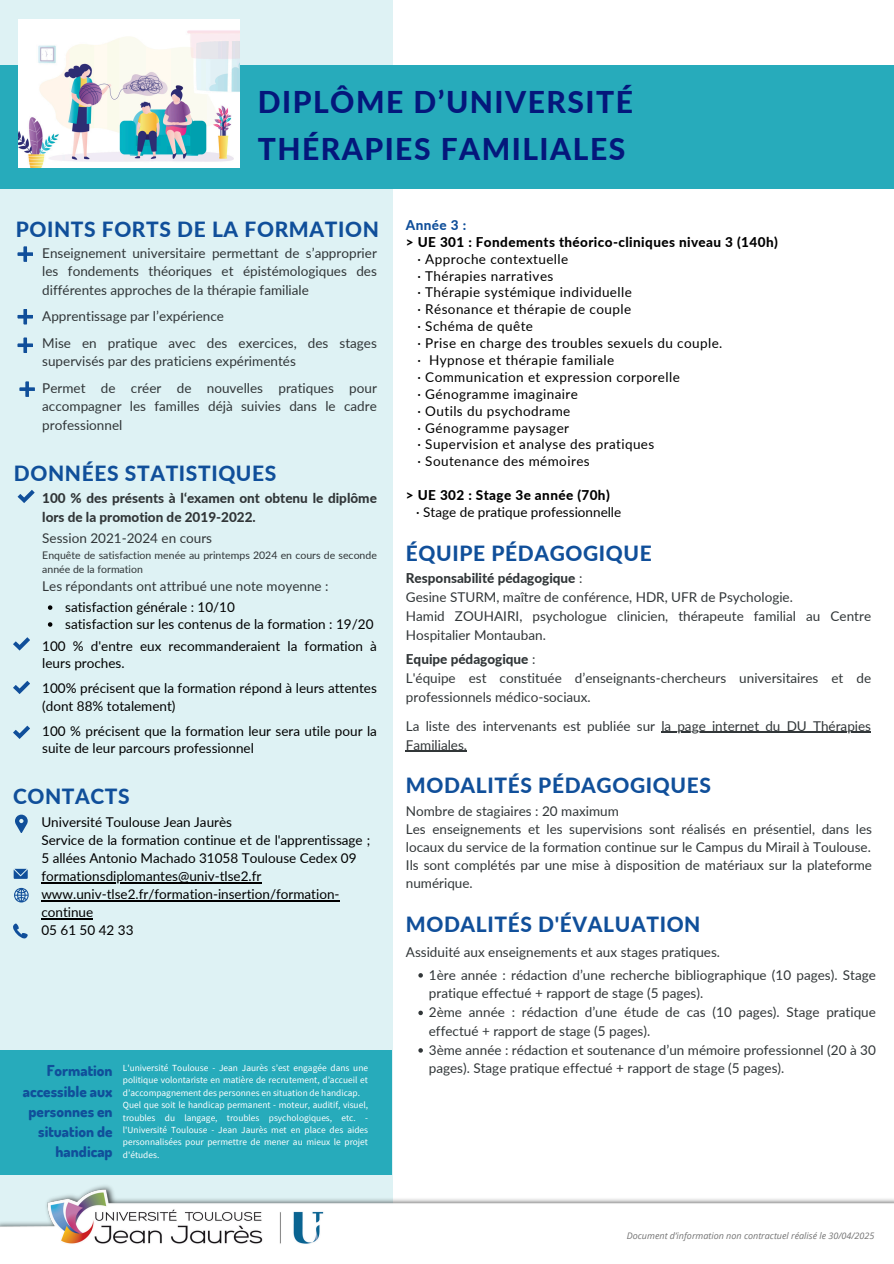
<style>
.page{position:relative;width:894px;height:1264px;background:#fff}
.page>*{position:absolute;margin:0;border:0;box-sizing:border-box;transform-origin:0 0}
.t1{font:800 30px/47.2px "Lato";letter-spacing:.05em;color:#04177b}
.t2{font:800 21px "Lato";letter-spacing:.03em;color:#104f9a}
.t3{font:800 15px/20.2px "Dosis";color:#104f9a;text-align:right}
.t4{font:13.5px/18.8px "Lato";color:#313638}
.t5{font:13.5px/18px "Lato";color:#000}
.t6{font:13.5px/17px "Lato";letter-spacing:.03em;color:#000}
.t7{font:800 13.5px/18.9px "Lato";color:#313638}
.t8{font:800 13.5px "Lato";letter-spacing:.03em;color:#000}
.t9{font:800 13.5px "Lato";letter-spacing:.03em;color:#104f9a}
.t10{font:10.5px/14.7px "Lato";color:#313638}
.t11{font:9.3px/12.5px "Source Sans Pro";color:#fff;text-align:justify}
.t12{font:italic 9px "Open Sans";color:#737373}
.s1{font-weight:800}
</style>
<div class="page">
<div style="left:0;top:0;width:392px;height:1226px;background:#def2f4"></div>
<div style="left:0;top:1050px;width:392px;height:124px;background:#27abbb"></div>
<svg style="left:15px;top:815px;width:12px;height:18px"></svg>
<svg style="left:14px;top:868px;width:13px;height:10px"></svg>
<svg style="left:13px;top:923px;width:15px;height:15px"></svg>
<hr style="left:41px;top:882px;width:137px;height:1px;background:#000">
<hr style="left:178px;top:882px;width:83px;height:1px;background:#000">
<hr style="left:41px;top:900px;width:298px;height:1px;background:#000">
<hr style="left:41px;top:918px;width:52px;height:1px;background:#000">
<svg style="left:14px;top:887px;width:15px;height:15px"></svg>
<svg style="left:13px;top:637px;width:17px;height:13px"></svg>
<svg style="left:13px;top:681px;width:17px;height:13px"></svg>
<svg style="left:13px;top:725px;width:17px;height:14px"></svg>
<svg style="left:48px;top:605px;width:4px;height:5px"></svg>
<svg style="left:48px;top:622px;width:4px;height:4px"></svg>
<svg style="left:18px;top:490px;width:16px;height:13px"></svg>
<img style="left:0;top:1181px;width:893px;height:63px">
<hr style="left:661px;top:731px;width:209px;height:1px;background:#313638">
<hr style="left:406px;top:750px;width:61px;height:1px;background:#313638">
<svg style="left:418px;top:973px;width:5px;height:4px"></svg>
<svg style="left:418px;top:1010px;width:5px;height:5px"></svg>
<svg style="left:418px;top:1048px;width:5px;height:4px"></svg>
<svg style="left:17px;top:309px;width:16px;height:16px"></svg>
<svg style="left:17px;top:337px;width:16px;height:16px"></svg>
<svg style="left:17px;top:246px;width:16px;height:16px"></svg>
<svg style="left:19px;top:381px;width:16px;height:16px"></svg>
<div style="left:0;top:65px;width:893px;height:124px;background:#27abbb"></div>
<img style="left:19px;top:20px;width:220px;height:147px">
<h6 class="t1" style="left:258px;top:78px;width:377px">DIPLÔME D’UNIVERSITÉ<br>THÉRAPIES FAMILIALES</h6>
<p class="t2" style="left:16px;top:217px;width:364px">POINTS FORTS DE LA FORMATION</p>
<p class="t4" style="left:42px;top:243px;width:336px;text-align:justify">Enseignement universitaire permettant de s’approprier les fondements théoriques et épistémologiques des différentes approches de la thérapie familiale</p>
<p class="t4" style="left:42px;top:307px;width:183px">Apprentissage par l’expérience</p>
<h1 class="t4" style="left:42px;top:333px;width:336px">Mise en pratique avec des exercices, des stages supervisés par des praticiens expérimentés</h1>
<h4 class="t4" style="left:42px;top:378px;width:336px;text-align:justify">Permet de créer de nouvelles pratiques pour accompagner les familles déjà suivies dans le cadre professionnel</h4>
<h6 class="t2" style="left:14px;top:460px;width:264px">DONNÉES STATISTIQUES</h6>
<p class="t7" style="left:42px;top:488px;width:336px">100 % des présents à l‘examen ont obtenu le diplôme lors de la promotion de 2019-2022.</p>
<h2 class="t4" style="left:42px;top:528px;width:171px">Session 2021-2024 en cours</h2>
<p class="t10" style="left:42px;top:547px;width:336px">Enquête de satisfaction menée au printemps 2024 en cours de seconde année de la formation</p>
<h5 class="t4" style="left:42px;top:576px;width:288px">Les répondants ont attribué une note moyenne :</h5>
<h6 class="t5" style="left:65px;top:598px;width:171px">satisfaction générale : 10/10</h6>
<h6 class="t5" style="left:65px;top:614px;width:310px">satisfaction sur les contenus de la formation : 19/20</h6>
<p class="t5" style="left:42px;top:636px;width:336px;line-height:17.5px">100 % d'entre eux recommanderaient la formation à leurs proches.</p>
<p class="t5" style="left:42px;top:679px;width:336px;line-height:17.5px">100% précisent que la formation répond à leurs attentes (dont 88% totalement)</p>
<p class="t5" style="left:42px;top:721px;width:336px;line-height:17.5px">100 % précisent que la formation leur sera utile pour la suite de leur parcours professionnel</p>
<p class="t2" style="left:13px;top:783px;width:118px">CONTACTS</p>
<p class="t5" style="left:41px;top:813px;width:330px">Université Toulouse Jean Jaurès<br>Service de la formation continue et de l'apprentissage ;<br>5 allées Antonio Machado 31058 Toulouse Cedex 09</p>
<h2 class="t5" style="left:41px;top:867px;width:299px">formationsdiplomantes@univ-tlse2.fr www.univ-tlse2.fr/formation-insertion/formation&shy;continue<br>05 61 50 42 33</h2>
<p class="t3" style="left:23px;top:1060px;width:91px">Formation accessible aux personnes en situation de handicap</p>
<p class="t11" style="left:123px;top:1061px;width:246px">L'université Toulouse - Jean Jaurès s’est engagée dans une politique volontariste en matière de recrutement, d’accueil et d’accompagnement des personnes en situation de handicap.</p>
<p class="t11" style="left:123px;top:1098px;width:246px">Quel que soit le handicap permanent - moteur, auditif, visuel, troubles du langage, troubles psychologiques, etc. - l'Université Toulouse - Jean Jaurès met en place des aides personnalisées pour permettre de mener au mieux le projet d'études.</p>
<h6 class="t9" style="left:406px;top:216px;width:62px">Année 3 :</h6>
<h6 class="t8" style="left:406px;top:233px;width:373px">&gt; UE 301 : Fondements théorico-cliniques niveau 3 (140h)</h6>
<h6 class="t6" style="left:417px;top:250px;width:152px">· Approche contextuelle</h6>
<h6 class="t6" style="left:417px;top:267px;width:137px">· Thérapies narratives</h6>
<h6 class="t6" style="left:417px;top:284px;width:216px">· Thérapie systémique individuelle</h6>
<h6 class="t6" style="left:417px;top:301px;width:215px">· Résonance et thérapie de couple</h6>
<h6 class="t6" style="left:417px;top:317px;width:117px">· Schéma de quête</h6>
<h6 class="t6" style="left:417px;top:334px;width:306px">· Prise en charge des troubles sexuels du couple.</h6>
<h6 class="t6" style="left:417px;top:351px;width:198px">· Hypnose et thérapie familiale</h6>
<h6 class="t6" style="left:417px;top:368px;width:264px">· Communication et expression corporelle</h6>
<h3 class="t6" style="left:417px;top:385px;width:238px">· Génogramme imaginaire<br>· Outils du psychodrame<br>· Génogramme paysager<br>· Supervision et analyse des pratiques · Soutenance des mémoires</h3>
<h3 class="t5" style="left:416px;top:486px;width:206px;line-height:17px;text-indent:-10px"><span class="s1">&gt; UE 302 : Stage 3e année (70h)<br></span>· Stage de pratique professionnelle</h3>
<p class="t2" style="left:406px;top:540px;width:247px">ÉQUIPE PÉDAGOGIQUE</p>
<p class="t4" style="left:406px;top:568px;width:466px"><span class="s1">Responsabilité pédagogique</span> :<br>Gesine STURM, maître de conférence, HDR, UFR de Psychologie.<br>Hamid ZOUHAIRI, psychologue clinicien, thérapeute familial au Centre Hospitalier Montauban.</p>
<p class="t4" style="left:406px;top:649px;width:466px"><span class="s1">Equipe pédagogique</span> :<br>L'équipe est constituée d’enseignants-chercheurs universitaires et de professionnels médico-sociaux.</p>
<p class="t4" style="left:406px;top:716px;width:251px">La liste des intervenants est publiée sur</p>
<h6 class="t4" style="left:661px;top:716px;width:211px">la page internet du DU Thérapies</h6>
<h6 class="t4" style="left:406px;top:735px;width:63px">Familiales.</h6>
<h6 class="t2" style="left:406px;top:772px;width:306px">MODALITÉS PÉDAGOGIQUES</h6>
<h6 class="t4" style="left:406px;top:801px;width:467px;line-height:18px">Nombre de stagiaires : 20 maximum<br>Les enseignements et les supervisions sont réalisés en présentiel, dans les locaux du service de la formation continue sur le Campus du Mirail à Toulouse.<br>Ils sont complétés par une mise à disposition de matériaux sur la plateforme numérique.</h6>
<p class="t2" style="left:406px;top:911px;width:296px">MODALITÉS D'ÉVALUATION</p>
<h2 class="t4" style="left:406px;top:942px;width:316px">Assiduité aux enseignements et aux stages pratiques.</h2>
<p class="t4" style="left:429px;top:965px;width:448px">1ère année : rédaction d’une recherche bibliographique (10 pages). Stage pratique effectué + rapport de stage (5 pages).</p>
<p class="t4" style="left:429px;top:1002px;width:448px">2ème année : rédaction d’une étude de cas (10 pages). Stage pratique effectué + rapport de stage (5 pages).</p>
<p class="t4" style="left:429px;top:1040px;width:448px">3ème année : rédaction et soutenance d’un mémoire professionnel (20 à 30 pages). Stage pratique effectué + rapport de stage (5 pages).</p>
<h6 class="t12" style="left:626px;top:1229px;width:249px">Document d’information non contractuel réalisé le 30/04/2025</h6>
</div>
